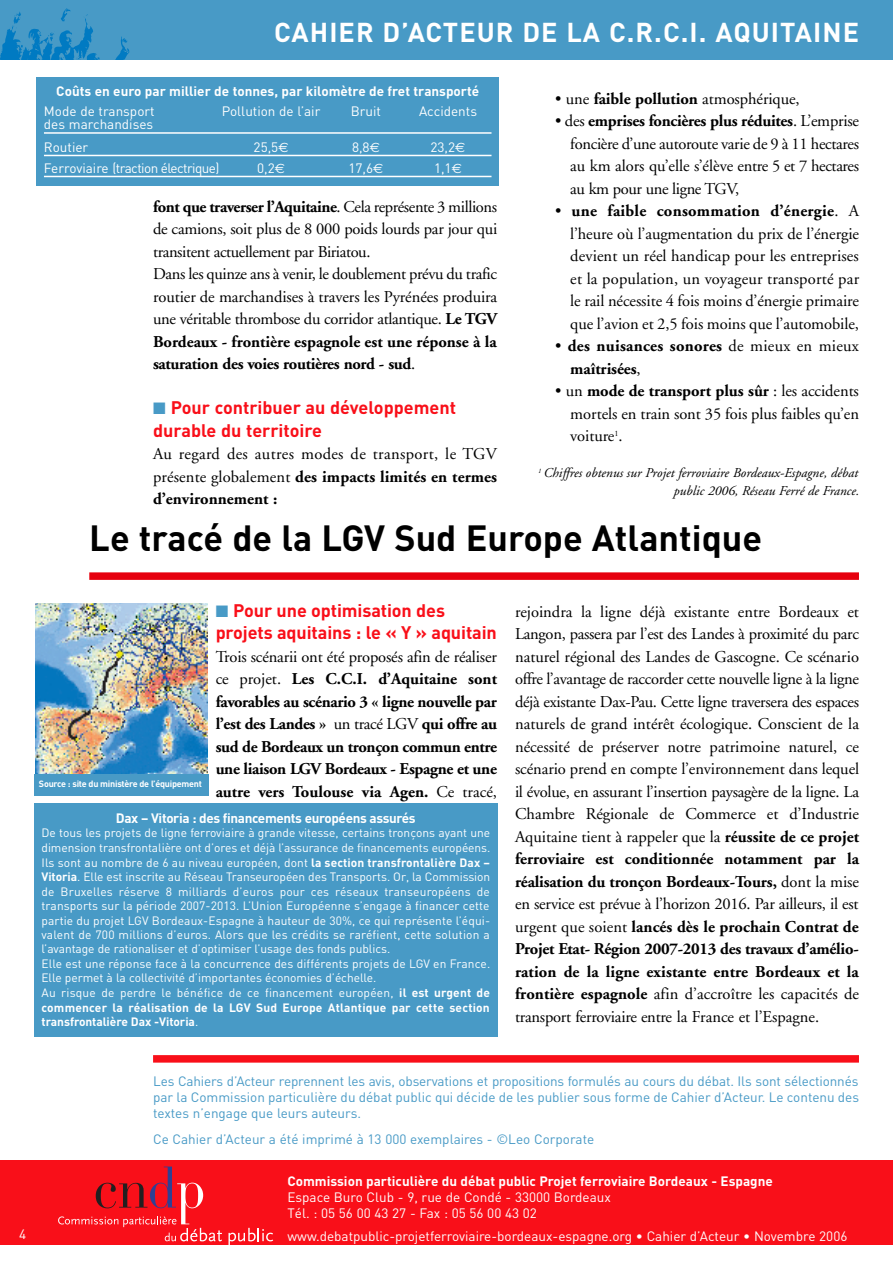
<style>
.page{position:relative;width:893px;height:1263px;background:#fff}
.page>*{position:absolute;margin:0;border:0;box-sizing:border-box;transform-origin:0 0}
.t1{font:700 36px "DIN";color:#000}
.t2{font:700 27px "DIN";letter-spacing:.04em;color:#fff}
.t3{font:700 18px/22.5px "DIN";letter-spacing:-.005em;color:#f90f19}
.t4{font:16.5px/22.5px "Adobe Garamond";letter-spacing:-.01em;color:#000;text-align:justify}
.t5{font:700 16.5px/22.5px "Adobe Garamond";letter-spacing:-.005em;color:#000;text-align:justify}
.t6{font:700 16.5px/22.5px "Adobe Garamond";letter-spacing:.015em;color:#000}
.t7{font:13.5px/16.2px "DIN";color:#489ac6;text-align:justify}
.t8{font:13.5px/16.2px "DIN";color:#fff}
.t9{font:700 13.5px "DIN";color:#fff}
.t10{font:italic 13.5px/18px "Adobe Garamond";color:#000;text-align:right}
.t11{font:700 13.5px "DIN";letter-spacing:-.025em;color:#fff}
.t12{font:13.5px "DIN";letter-spacing:-.04em;color:#fff}
.t13{font:12px/14.5px "DIN";color:#fff}
.t14{font:700 9px "DIN";letter-spacing:-.025em;color:#fff}
.s1{font-family:"Euro Sans"}
.s2{font-weight:700}
.s3{color:#489ac6}
.s4{font-weight:400}
</style>
<div class="page">
<div style="left:0;top:0;width:893px;height:60px;background:#489ac6"></div>
<svg style="left:0;top:8px;width:129px;height:52px"></svg>
<div style="left:0;top:1160px;width:893px;height:85px;background:#f90f19"></div>
<svg style="left:228px;top:1228px;width:45px;height:17px"></svg>
<svg style="left:58px;top:1166px;width:164px;height:75px"></svg>
<div style="left:153px;top:1055px;width:706px;height:7px;background:#f90f19"></div>
<div style="left:36px;top:78px;width:463px;height:121px;background:#489ac6"></div>
<hr style="left:44px;top:132px;width:447px;height:2px;background:#fff">
<hr style="left:44px;top:155px;width:447px;height:1px;background:#fff">
<hr style="left:44px;top:176px;width:447px;height:1px;background:#fff">
<div style="left:34px;top:186px;width:468px;height:13px;background:#fff"></div>
<div style="left:89px;top:572px;width:770px;height:8px;background:#e6000e"></div>
<div style="left:34px;top:804px;width:463px;height:233px;background:#489ac6"></div>
<img style="left:35px;top:604px;width:172px;height:170px">
<div style="left:34px;top:774px;width:174px;height:22px;background:#489ac6"></div>
<h2 class="t2" style="left:274px;top:17px;width:586px">CAHIER D’ACTEUR DE LA C.R.C.I. AQUITAINE</h2>
<p class="t9" style="left:56px;top:84px;width:424px">Coûts en euro par millier de tonnes, par kilomètre de fret transporté</p>
<p class="t8" style="left:44px;top:103px;width:112px">Mode de transport</p>
<p class="t8" style="left:222px;top:103px;width:100px">Pollution de l’air</p>
<p class="t8" style="left:351px;top:103px;width:32px">Bruit</p>
<p class="t8" style="left:419px;top:103px;width:59px">Accidents</p>
<p class="t8" style="left:44px;top:113px;width:111px;line-height:22.5px">des marchandises<br>Routier</p>
<p class="t8" style="left:254px;top:139px;width:36px">25,5<span class="s1">€</span></p>
<p class="t8" style="left:352px;top:139px;width:29px">8,8<span class="s1">€</span></p>
<p class="t8" style="left:430px;top:139px;width:36px">23,2<span class="s1">€</span></p>
<p class="t12" style="left:44px;top:160px;width:177px">Ferroviaire (traction électrique)</p>
<p class="t8" style="left:257px;top:160px;width:29px">0,2<span class="s1">€</span></p>
<p class="t8" style="left:348px;top:160px;width:36px">17,6<span class="s1">€</span></p>
<p class="t8" style="left:434px;top:160px;width:29px">1,1<span class="s1">€</span></p>
<p class="t4" style="left:153px;top:196px;width:346px;text-align:left"><span class="s2">font que traverser l’Aquitaine</span>. Cela représente 3 millions de camions, soit plus de 8 000 poids lourds par jour qui transitent actuellement par Biriatou.<br>Dans les quinze ans à venir, le doublement prévu du trafic routier de marchandises à travers les Pyrénées produira une véritable thrombose du corridor atlantique. <span class="s2">Le TGV Bordeaux - frontière espagnole est une réponse à la saturation des voies routières nord - sud</span>.</p>
<p class="t3" style="left:153px;top:397px;width:304px"><span class="s3">■</span> Pour contribuer au développement durable du territoire</p>
<p class="t4" style="left:153px;top:444px;width:346px">Au regard des autres modes de transport, le TGV présente globalement <span class="s2">des impacts limités en termes d’environnement :</span></p>
<p class="t4" style="left:555px;top:88px;width:246px">• une <span class="s2">faible pollution</span> atmosphérique,</p>
<p class="t4" style="left:570px;top:111px;width:290px;text-indent:-15px">• des <span class="s2">emprises foncières plus réduites</span>. L’emprise foncière d’une autoroute varie de 9 à 11 hectares au km alors qu’elle s’élève entre 5 et 7 hectares au km pour une ligne TGV,</p>
<p class="t4" style="left:570px;top:201px;width:290px;text-indent:-15px">• <span class="s2">une faible consommation d’énergie</span>. A l’heure où l’augmentation du prix de l’énergie devient un réel handicap pour les entreprises et la population, un voyageur transporté par le rail nécessite 4 fois moins d’énergie primaire que l’avion et 2,5 fois moins que l’automobile,</p>
<p class="t6" style="left:570px;top:336px;width:290px;text-indent:-15px"><span class="s4">•</span> des nuisances sonores <span class="s4">de mieux en mieux </span>maîtrisées<span class="s4">,</span></p>
<p class="t4" style="left:570px;top:381px;width:290px;text-indent:-15px">• un <span class="s2">mode de transport plus sûr</span> : les accidents mortels en train sont 35 fois plus faibles qu’en voiture<sup>1</sup>.</p>
<p class="t10" style="left:538px;top:465px;width:322px"><sup>1</sup> Chiffres obtenus sur Projet ferroviaire Bordeaux-Espagne, débat public 2006, Réseau Ferré de France.</p>
<h1 class="t1" style="left:89px;top:518px;width:674px">Le tracé de la LGV Sud Europe Atlantique</h1>
<p class="t14" style="left:39px;top:779px;width:164px">Source : site du ministère de l’équipement</p>
<p class="t3" style="left:216px;top:599px;width:283px"><span class="s3">■</span> Pour une optimisation des projets aquitains : le « Y » aquitain</p>
<p class="t5" style="left:216px;top:646px;width:283px"><span class="s4">Trois scénarii ont été proposés afin de réaliser ce projet.</span> Les C.C.I. d’Aquitaine sont favorables au scénario 3 « ligne nouvelle par l’est des Landes » <span class="s4">un tracé LGV</span> qui offre au sud de Bordeaux un tronçon commun entre une liaison LGV Bordeaux - Espagne et une autre vers Toulouse via Agen. <span class="s4">Ce tracé,</span></p>
<p class="t11" style="left:116px;top:810px;width:301px">Dax – Vitoria : des financements européens assurés</p>
<p class="t13" style="left:42px;top:826px;width:450px">De tous les projets de ligne ferroviaire à grande vitesse, certains tronçons ayant une dimension transfrontalière ont d’ores et déjà l’assurance de financements européens.<br>Ils sont au nombre de 6 au niveau européen, dont <span class="s2">la section transfrontalière Dax – Vitoria</span>. Elle est inscrite au Réseau Transeuropéen des Transports. Or, la Commission de Bruxelles réserve 8 milliards d’euros pour ces réseaux transeuropéens de transports sur la période 2007-2013. L’Union Européenne s’engage à financer cette partie du projet LGV Bordeaux-Espagne à hauteur de 30%, ce qui représente l’équi&shy;valent de 700 millions d’euros. Alors que les crédits se raréfient, cette solution a l’avantage de rationaliser et d’optimiser l’usage des fonds publics.<br>Elle est une réponse face à la concurrence des différents projets de LGV en France.<br>Elle permet à la collectivité d’importantes économies d’échelle.<br>Au risque de perdre le bénéfice de ce financement européen, <span class="s2">il est urgent de commencer la réalisation de la LGV Sud Europe Atlantique par cette section transfrontalière Dax -Vitoria</span>.</p>
<p class="t4" style="left:515px;top:601px;width:346px">rejoindra la ligne déjà existante entre Bordeaux et Langon, passera par l’est des Landes à proximité du parc naturel régional des Landes de Gascogne. Ce scénario offre l’avantage de raccorder cette nouvelle ligne à la ligne déjà existante Dax-Pau. Cette ligne traversera des espaces naturels de grand intérêt écologique. Conscient de la nécessité de préserver notre patrimoine naturel, ce scénario prend en compte l’environnement dans lequel il évolue, en assurant l’insertion paysagère de la ligne. La Chambre Régionale de Commerce et d’Industrie Aquitaine tient à rappeler que la <span class="s2">réussite de ce projet ferroviaire est conditionnée notamment par la réalisation du tronçon Bordeaux-Tours,</span> dont la mise en service est prévue à l’horizon 2016. Par ailleurs, il est urgent que soient <span class="s2">lancés dès le prochain Contrat de Projet Etat- Région 2007-2013 des travaux d’amélio&shy;ration de la ligne existante entre Bordeaux et la frontière espagnole</span> afin d’accroître les capacités de transport ferroviaire entre la France et l’Espagne.</p>
<p class="t7" style="left:153px;top:1073px;width:708px">Les Cahiers d’Acteur reprennent les avis, observations et propositions formulés au cours du débat. Ils sont sélectionnés par la Commission particulière du débat public qui décide de les publier sous forme de Cahier d’Acteur. Le contenu des textes n’engage que leurs auteurs.</p>
<p class="t7" style="left:153px;top:1131px;width:443px">Ce Cahier d’Acteur a été imprimé à 13 000 exemplaires - ©Leo Corporate</p>
<p class="t9" style="left:287px;top:1173px;width:487px">Commission particulière du débat public Projet ferroviaire Bordeaux - Espagne</p>
<p class="t8" style="left:287px;top:1189px;width:325px">Espace Buro Club - 9, rue de Condé - 33000 Bordeaux<br>Tél. : 05 56 00 43 27 - Fax : 05 56 00 43 02</p>
<p class="t8" style="left:19px;top:1226px;width:9px">4</p>
<p class="t8" style="left:287px;top:1228px;width:561px">www.debatpublic-projetferroviaire-bordeaux-espagne.org • Cahier d’Acteur • Novembre 2006</p>
</div>
